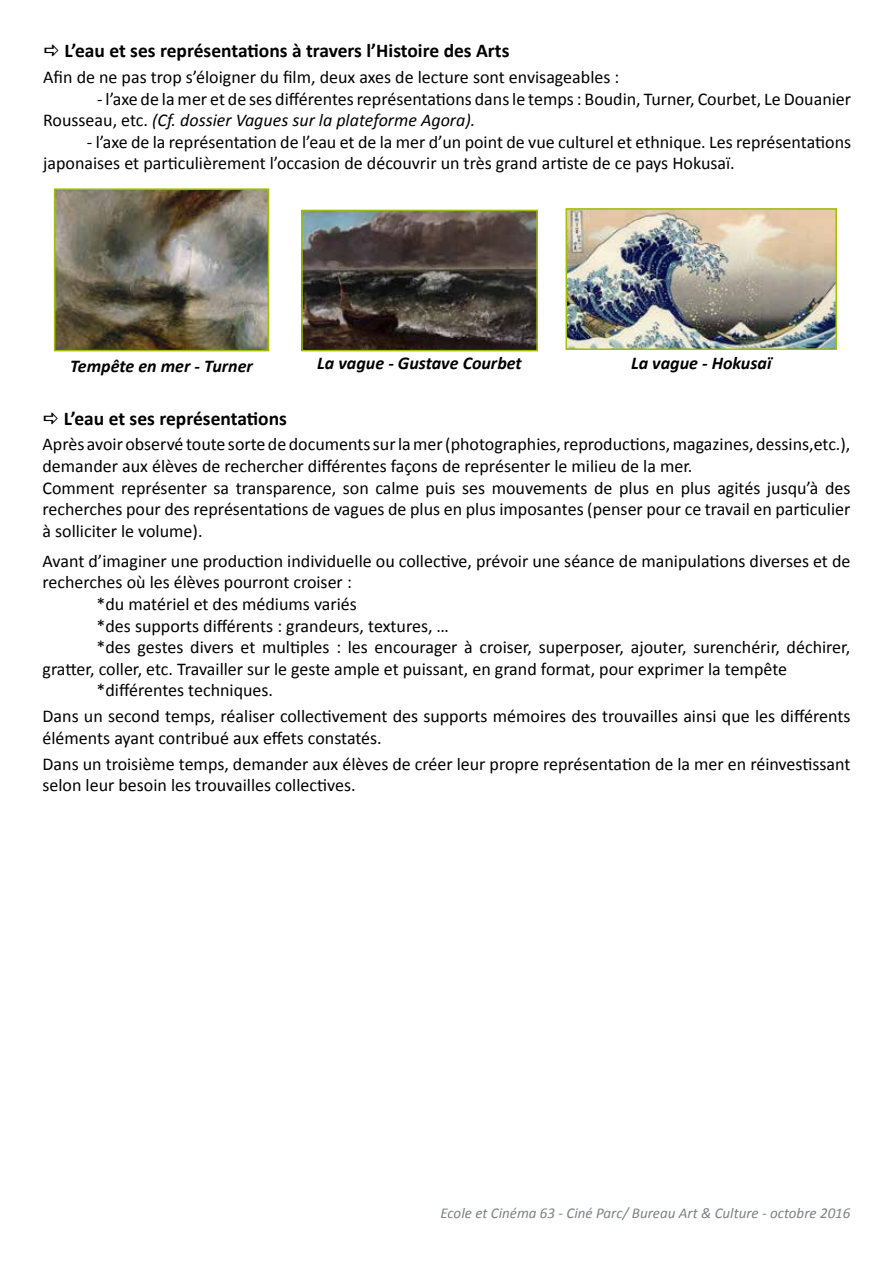
<style>
.page{position:relative;width:893px;height:1263px;background:#fff}
.page>*{position:absolute;margin:0;border:0;box-sizing:border-box;transform-origin:0 0}
.t1{font:700 19.5px "Calibri";color:#000}
.t2{font:18px/21.6px "Calibri";color:#000}
.t3{font:italic 700 18px "Calibri";color:#000}
.t4{font:italic 15px "Calibri";color:#7e8083}
.s1{font-style:italic}
</style>
<div class="page">
<img style="left:57px;top:191px;width:209px;height:157px">
<div style="left:54px;top:188px;width:215px;height:163px;border:2px solid #9ec105"></div>
<img style="left:304px;top:213px;width:231px;height:135px">
<div style="left:301px;top:210px;width:237px;height:141px;border:2px solid #9ec105"></div>
<img style="left:569px;top:211px;width:265px;height:136px">
<div style="left:566px;top:208px;width:271px;height:142px;border:2px solid #9ec105"></div>
<p class="t1" style="left:65px;top:37px;width:446px">L’eau et ses représentations à travers l’Histoire des Arts</p>
<p class="t2" style="left:43px;top:66px;width:578px">Afin de ne pas trop s’éloigner du film, deux axes de lecture sont envisageables :</p>
<p class="t2" style="left:43px;top:87px;width:809px;text-indent:54px">- l’axe de la mer et de ses différentes représentations dans le temps : Boudin, Turner, Courbet, Le Douanier<br>Rousseau, etc. <span class="s1">(Cf. dossier Vagues sur la plateforme Agora).</span></p>
<p class="t2" style="left:43px;top:131px;width:809px;text-indent:44px">- l’axe de la représentation de l’eau et de la mer d’un point de vue culturel et ethnique. Les représentations japonaises et particulièrement l’occasion de découvrir un très grand artiste de ce pays Hokusaï.</p>
<p class="t3" style="left:70px;top:354px;width:184px">Tempête en mer - Turner</p>
<p class="t3" style="left:317px;top:351px;width:206px">La vague - Gustave Courbet</p>
<p class="t3" style="left:631px;top:351px;width:142px">La vague - Hokusaï</p>
<p class="t1" style="left:64px;top:404px;width:225px">L’eau et ses représentations</p>
<p class="t2" style="left:43px;top:433px;width:809px">Après avoir observé toute sorte de documents sur la mer (photographies, reproductions, magazines, dessins,etc.), demander aux élèves de rechercher différentes façons de représenter le milieu de la mer.<br>Comment représenter sa transparence, son calme puis ses mouvements de plus en plus agités jusqu’à des recherches pour des représentations de vagues de plus en plus imposantes (penser pour ce travail en particulier à solliciter le volume).</p>
<p class="t2" style="left:43px;top:550px;width:809px">Avant d’imaginer une production individuelle ou collective, prévoir une séance de manipulations diverses et de</p>
<p class="t2" style="left:43px;top:571px;width:311px">recherches où les élèves pourront croiser :</p>
<p class="t2" style="left:97px;top:593px;width:262px">*du matériel et des médiums variés</p>
<p class="t2" style="left:97px;top:614px;width:354px">*des supports différents : grandeurs, textures, …</p>
<p class="t2" style="left:97px;top:636px;width:755px">*des gestes divers et multiples : les encourager à croiser, superposer, ajouter, surenchérir, déchirer,</p>
<p class="t2" style="left:43px;top:658px;width:746px">gratter, coller, etc. Travailler sur le geste ample et puissant, en grand format, pour exprimer la tempête</p>
<p class="t2" style="left:97px;top:679px;width:178px">*différentes techniques.</p>
<p class="t2" style="left:43px;top:705px;width:809px">Dans un second temps, réaliser collectivement des supports mémoires des trouvailles ainsi que les différents éléments ayant contribué aux effets constatés.</p>
<p class="t2" style="left:43px;top:752px;width:809px">Dans un troisième temps, demander aux élèves de créer leur propre représentation de la mer en réinvestissant selon leur besoin les trouvailles collectives.</p>
<p class="t4" style="left:440px;top:1202px;width:412px">Ecole et Cinéma 63 - Ciné Parc/ Bureau Art &amp; Culture - octobre 2016</p>
</div>
